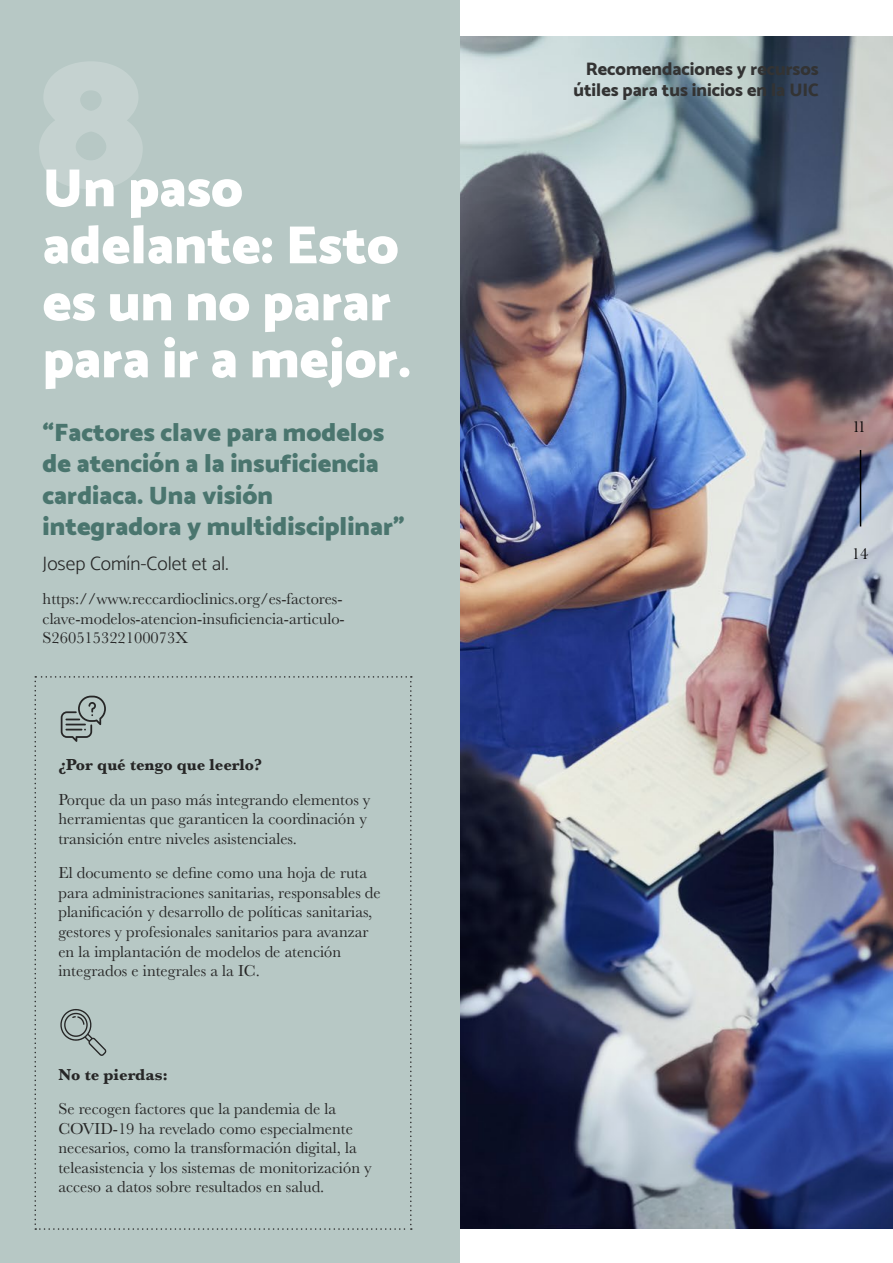
<style>
.page{position:relative;width:893px;height:1263px;background:#fff}
.page>*{position:absolute;margin:0;border:0;box-sizing:border-box;transform-origin:0 0}
.t1{font:900 195px "Catamaran";color:#fff}
.t2{font:900 54px/57px "Catamaran";color:#fff}
.t3{font:900 25.5px/31.5px "Catamaran";color:#4a756e}
.t4{font:300 19.5px "Catamaran";color:#262626}
.t5{font:800 18px/21px "Catamaran";color:#333;text-align:right}
.t6{font:16.5px/19.5px "Baskerville";color:#262626}
.t7{font:700 16.5px "Baskerville";color:#262626}
.t8{font:16.5px "Baskerville";color:#000}
</style>
<div class="page">
<img style="left:459px;top:37px;width:434px;height:1191px">
<div style="left:0;top:0;width:459px;height:1263px;background:#b7c8c5"></div>
<svg style="left:34px;top:676px;width:378px;height:554px"></svg>
<hr style="left:860px;top:450px;width:1px;height:76px;background:#000">
<h1 class="t1" style="left:35px;top:5px;width:113px">8</h1>
<p class="t5" style="left:573px;top:58px;width:247px">Recomendaciones y recursos útiles para tus inicios en la UIC</p>
<h2 class="t2" style="left:43px;top:159px;width:370px">Un paso adelante: Esto es un no parar para ir a mejor.</h2>
<h3 class="t3" style="left:43px;top:416px;width:364px">“Factores clave para modelos de atención a la insuficiencia cardiaca. Una visión integradora y multidisciplinar”</h3>
<p class="t4" style="left:43px;top:548px;width:187px">Josep Comín-Colet et al.</p>
<p class="t6" style="left:43px;top:590px;width:304px">https://www.reccardioclinics.org/es-factores&shy;clave-modelos-atencion-insuficiencia-articulo-<br>S260515322100073X</p>
<p class="t8" style="left:852px;top:416px;width:16px">11</p>
<p class="t8" style="left:852px;top:543px;width:18px">14</p>
<p class="t7" style="left:58px;top:753px;width:205px">¿Por qué tengo que leerlo?</p>
<p class="t6" style="left:58px;top:790px;width:314px">Porque da un paso más integrando elementos y herramientas que garanticen la coordinación y transición entre niveles asistenciales.</p>
<p class="t6" style="left:58px;top:864px;width:324px">El documento se define como una hoja de ruta para administraciones sanitarias, responsables de planificación y desarrollo de políticas sanitarias, gestores y profesionales sanitarios para avanzar en la implantación de modelos de atención integrados e integrales a la IC.</p>
<p class="t7" style="left:58px;top:1063px;width:111px">No te pierdas:</p>
<p class="t6" style="left:58px;top:1099px;width:315px">Se recogen factores que la pandemia de la COVID-19 ha revelado como especialmente necesarios, como la transformación digital, la teleasistencia y los sistemas de monitorización y acceso a datos sobre resultados en salud.</p>
</div>
